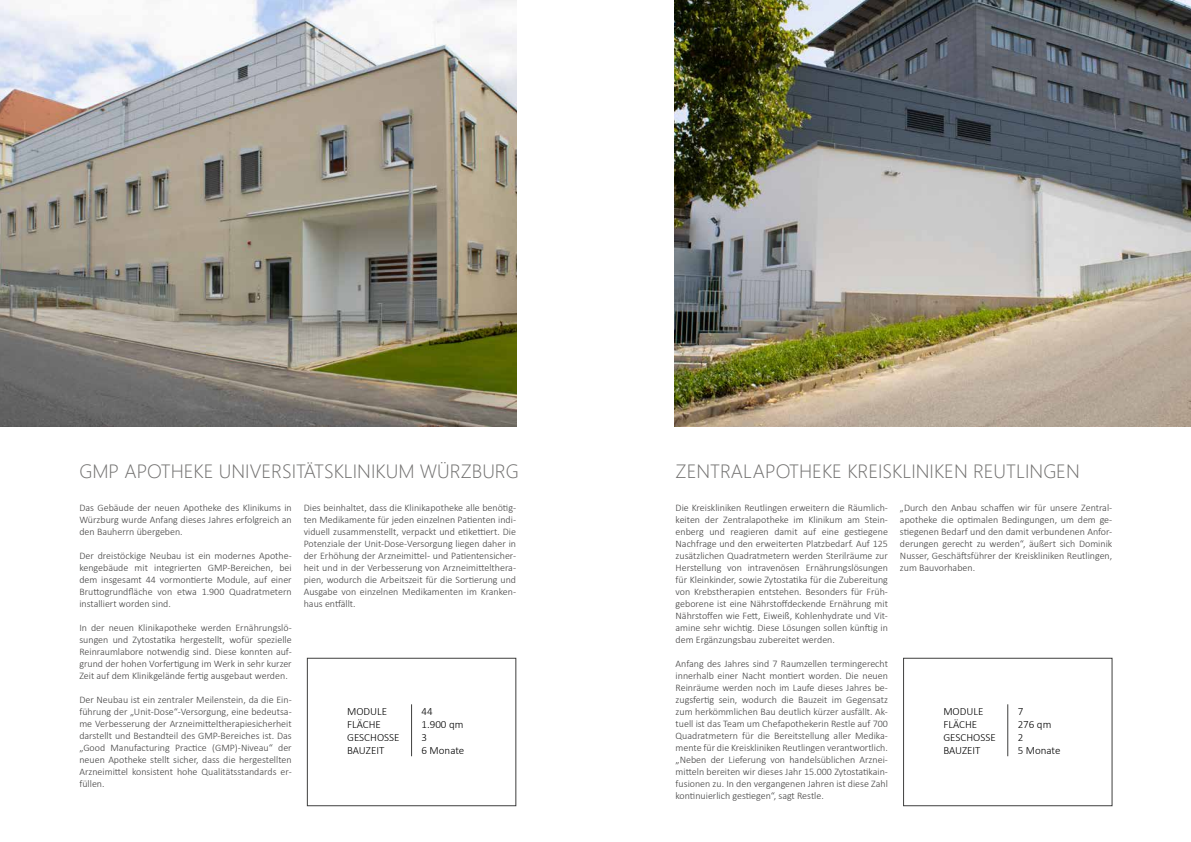
<style>
.page{position:relative;width:1191px;height:842px;background:#fff}
.page>*{position:absolute;margin:0;border:0;box-sizing:border-box;transform-origin:0 0}
.t1{font:18px "Microsoft Ya Hei UI Light";color:#71706f}
.t2{font:300 11px/13.2px "Calibri";color:#000}
.t3{font:300 10px/12px "Calibri";color:#424141;text-align:justify}
</style>
<div class="page">
<img style="left:0;top:0;width:516px;height:427px">
<div style="left:307px;top:658px;width:209px;height:148px;border:1px solid #3f3f3e"></div>
<hr style="left:411px;top:704px;width:1px;height:52px;background:#3f3f3e">
<div style="left:903px;top:658px;width:209px;height:148px;border:1px solid #3f3f3e"></div>
<hr style="left:1007px;top:704px;width:1px;height:52px;background:#3f3f3e">
<img style="left:675px;top:0;width:516px;height:427px">
<h1 class="t1" style="left:79px;top:460px;width:441px">GMP APOTHEKE UNIVERSITÄTSKLINIKUM WÜRZBURG</h1>
<p class="t3" style="left:79px;top:501px;width:214px">Das Gebäude der neuen Apotheke des Klinikums in Würzburg wurde Anfang dieses Jahres erfolgreich an den Bauherrn übergeben.</p>
<p class="t3" style="left:79px;top:549px;width:214px">Der dreistöckige Neubau ist ein modernes Apothe&shy;kengebäude mit integrierten GMP-Bereichen, bei dem insgesamt 44 vormontierte Module, auf einer Bruttogrundfläche von etwa 1.900 Quadratmetern installiert worden sind.</p>
<p class="t3" style="left:79px;top:621px;width:214px">In der neuen Klinikapotheke werden Ernährungslö&shy;sungen und Zytostatika hergestellt, wofür spezielle Reinraumlabore notwendig sind. Diese konnten auf&shy;grund der hohen Vorfertigung im Werk in sehr kurzer Zeit auf dem Klinikgelände fertig ausgebaut werden.</p>
<p class="t3" style="left:79px;top:693px;width:214px">Der Neubau ist ein zentraler Meilenstein, da die Ein&shy;führung der „Unit-Dose“-Versorgung, eine bedeutsa&shy;me Verbesserung der Arzneimitteltherapiesicherheit darstellt und Bestandteil des GMP-Bereiches ist. Das „Good Manufacturing Practice (GMP)-Niveau“ der neuen Apotheke stellt sicher, dass die hergestellten Arzneimittel konsistent hohe Qualitätsstandards er&shy;füllen.</p>
<p class="t3" style="left:304px;top:501px;width:214px">Dies beinhaltet, dass die Klinikapotheke alle benötig&shy;ten Medikamente für jeden einzelnen Patienten indi&shy;viduell zusammenstellt, verpackt und etikettiert. Die Potenziale der Unit-Dose-Versorgung liegen daher in der Erhöhung der Arzneimittel- und Patientensicher&shy;heit und in der Verbesserung von Arzneimittelthera&shy;pien, wodurch die Arbeitszeit für die Sortierung und Ausgabe von einzelnen Medikamenten im Kranken&shy;haus entfällt.</p>
<p class="t2" style="left:347px;top:704px;width:54px">MODULE<br>FLÄCHE<br>GESCHOSSE<br>BAUZEIT</p>
<p class="t2" style="left:421px;top:704px;width:44px">44<br>1.900 qm<br>3<br>6 Monate</p>
<h1 class="t1" style="left:675px;top:460px;width:406px">ZENTRALAPOTHEKE KREISKLINIKEN REUTLINGEN</h1>
<p class="t3" style="left:675px;top:501px;width:214px">Die Kreiskliniken Reutlingen erweitern die Räumlich&shy;keiten der Zentralapotheke im Klinikum am Stein&shy;enberg und reagieren damit auf eine gestiegene Nachfrage und den erweiterten Platzbedarf. Auf 125 zusätzlichen Quadratmetern werden Sterilräume zur Herstellung von intravenösen Ernährungslösungen für Kleinkinder, sowie Zytostatika für die Zubereitung von Krebstherapien entstehen. Besonders für Früh&shy;geborene ist eine Nährstoffdeckende Ernährung mit Nährstoffen wie Fett, Eiweiß, Kohlenhydrate und Vit&shy;amine sehr wichtig. Diese Lösungen sollen künftig in dem Ergänzungsbau zubereitet werden.</p>
<p class="t3" style="left:675px;top:657px;width:214px">Anfang des Jahres sind 7 Raumzellen termingerecht innerhalb einer Nacht montiert worden. Die neuen Reinräume werden noch im Laufe dieses Jahres be&shy;zugsfertig sein, wodurch die Bauzeit im Gegensatz zum herkömmlichen Bau deutlich kürzer ausfällt. Ak&shy;tuell ist das Team um Chefapothekerin Restle auf 700<br>Quadratmetern für die Bereitstellung aller Medika&shy;mente für die Kreiskliniken Reutlingen verantwortlich. „Neben der Lieferung von handelsüblichen Arznei&shy;mitteln bereiten wir dieses Jahr 15.000 Zytostatikain&shy;fusionen zu. In den vergangenen Jahren ist diese Zahl kontinuierlich gestiegen“, sagt Restle.</p>
<p class="t3" style="left:900px;top:501px;width:214px">„Durch den Anbau schaffen wir für unsere Zentral&shy;apotheke die optimalen Bedingungen, um dem ge&shy;stiegenen Bedarf und den damit verbundenen Anfor&shy;derungen gerecht zu werden“, äußert sich Dominik Nusser, Geschäftsführer der Kreiskliniken Reutlingen, zum Bauvorhaben.</p>
<p class="t2" style="left:943px;top:704px;width:54px">MODULE<br>FLÄCHE<br>GESCHOSSE<br>BAUZEIT</p>
<p class="t2" style="left:1017px;top:704px;width:44px">7<br>276 qm<br>2<br>5 Monate</p>
</div>
